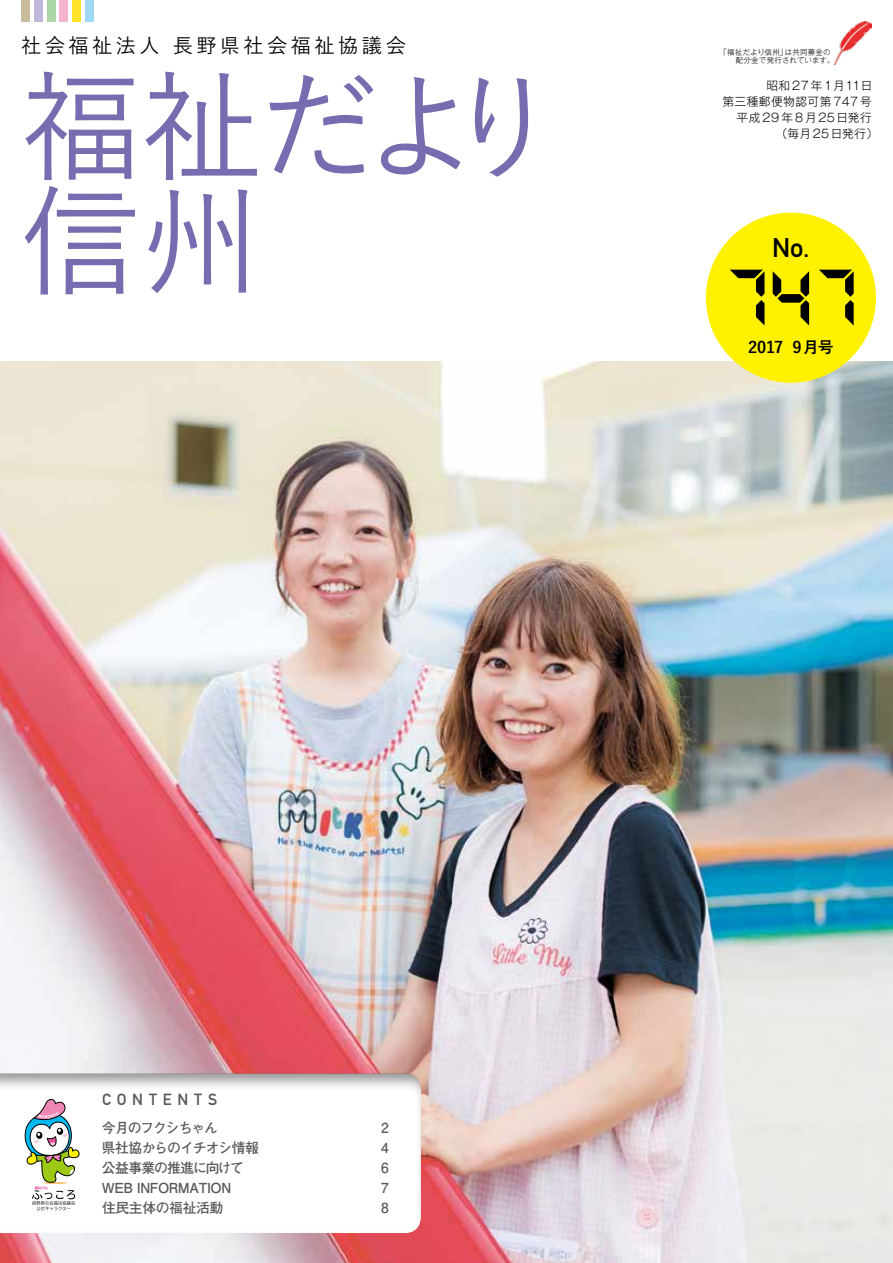
<style>
.page{position:relative;width:893px;height:1263px;background:#fff}
.page>*{position:absolute;margin:0;border:0;box-sizing:border-box;transform-origin:0 0}
.t1{font:500 120.15px/114.9px "Yu Go";letter-spacing:-.025em;color:#796baf}
.t2{font:26.55px "DIN Mittelschrift";color:#000}
.t3{font:500 20.25px "Yu Go";letter-spacing:.17em;color:#000}
.t4{font:15.9px "DIN Mittelschrift";letter-spacing:.37em;color:#595757}
.t5{font:700 15.9px "Yu Go";letter-spacing:-.025em;color:#000}
.t6{font:700 13.8px/20px "Futo Go B101 Pro";letter-spacing:-.045em;color:#595757}
.t7{font:300 11.7px "Gothic MB101 Pro";letter-spacing:.045em;color:#000}
.t8{font:300 11.7px "Gothic MB101 Pro";letter-spacing:.125em;color:#000}
.t9{font:300 7.5px/8.6px "Gothic MB101 Pro";letter-spacing:.025em;color:#000}
</style>
<div class="page">
<img style="left:0;top:361px;width:893px;height:902px">
<div style="left:0;top:1070px;width:423px;height:164px;background:#000;opacity:.43"></div>
<svg style="left:23px;top:1098px;width:59px;height:112px"></svg>
<img style="left:834px;top:21px;width:38px;height:43px">
<div style="left:706px;top:213px;width:170px;height:170px;background:#fff100;border-radius:50%"></div>
<svg style="left:730px;top:270px;width:34px;height:55px"></svg>
<svg style="left:819px;top:270px;width:35px;height:55px"></svg>
<svg style="left:773px;top:271px;width:36px;height:54px"></svg>
<div style="left:85px;top:0;width:9px;height:21px;background:#9fd8f7"></div>
<div style="left:47px;top:0;width:8px;height:21px;background:#abd6a7"></div>
<div style="left:72px;top:0;width:9px;height:21px;background:#ffe329"></div>
<div style="left:34px;top:0;width:9px;height:21px;background:#c0b6da"></div>
<div style="left:60px;top:0;width:8px;height:21px;background:#f4b4d0"></div>
<div style="left:21px;top:0;width:9px;height:21px;background:#c9bc9c"></div>
<h3 class="t3" style="left:21px;top:26px;width:140px">社会福祉法人</h3>
<h3 class="t3" style="left:173px;top:26px;width:235px">長野県社会福祉協議会</h3>
<h1 class="t1" style="left:21px;top:55px;width:543px">福祉だより信州</h1>
<p class="t9" style="left:736px;top:46px;width:100px;text-indent:-16px">「福祉だより信州」<br>配分金で発行されています。</p>
<p class="t9" style="left:785px;top:46px;width:47px">は共同募金の</p>
<p class="t7" style="left:766px;top:76px;width:108px">昭和27 年1月11日</p>
<p class="t7" style="left:722px;top:92px;width:151px">第三種郵便物認可第747号</p>
<p class="t8" style="left:736px;top:108px;width:137px">平成29年8月25日発行</p>
<p class="t7" style="left:775px;top:124px;width:104px">（毎月25日発行(</p>
<h2 class="t2" style="left:772px;top:232px;width:39px">No.</h2>
<p class="t5" style="left:748px;top:339px;width:37px">2017</p>
<p class="t5" style="left:792px;top:339px;width:43px">9月号</p>
<p class="t4" style="left:102px;top:1090px;width:117px">CONTENTS</p>
<p class="t6" style="left:102px;top:1116px;width:159px">今月のフクシちゃん<br>県社協からのイチオシ情報公益事業の推進に向けて<br>WEB INFORMATION<br>住民主体の福祉活動</p>
<p class="t6" style="left:381px;top:1115px;width:9px;text-align:justify">2<br>4<br>6<br>7<br>8</p>
</div>
